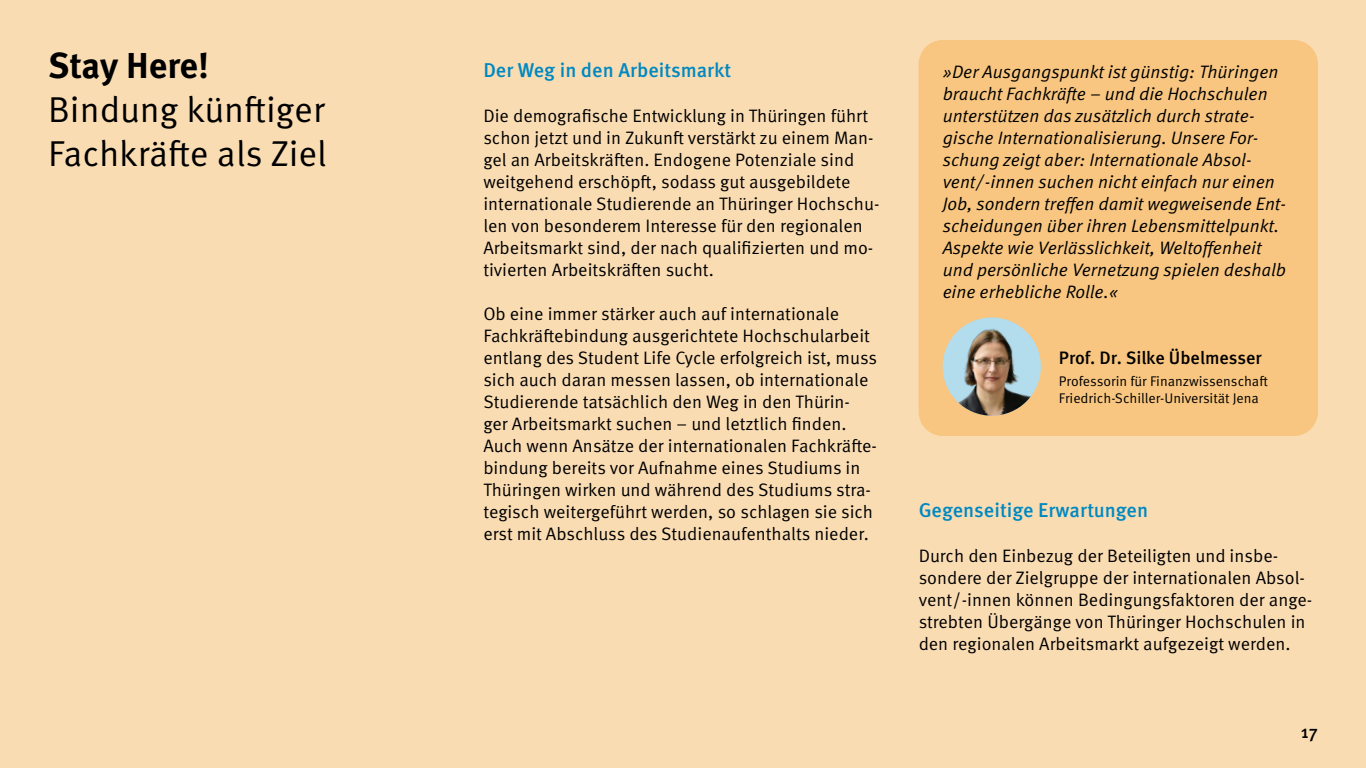
<style>
.page{position:relative;width:1366px;height:768px;background:#fadcb3}
.page>*{position:absolute;margin:0;border:0;box-sizing:border-box;transform-origin:0 0}
.t1{font:36px/44px "Meta Pro Norm";color:#000}
.t2{font:500 20px "Meta Pro";color:#0089c1}
.t3{font:18px/22px "Meta Pro Norm";color:#000}
.p_-_quote{font:18px/22px "Meta Pro Norm Ita";color:#000}
.p_-_quote_-_person{font:500 18px "Meta Pro";color:#000}
.p_-_quote_-_person_-_title{font:14px/16.8px "Meta Pro Norm";color:#000}
.s1{font-family:"Meta Pro";font-weight:700}
</style>
<div class="page">
<div style="left:919px;top:40px;width:399px;height:396px;background:#f8c680;border-radius:24px"></div>
<div style="left:943px;top:317px;width:98px;height:99px;background:#b3dcec;border-radius:50%"></div>
<img style="left:943px;top:324px;width:98px;height:92px">
<h2 class="t1" style="left:48px;top:41px;width:280px"><span class="s1">Stay Here!<br></span>Bindung künftiger<br>Fachkräfte als Ziel</h2>
<h3 class="t2" style="left:483px;top:55px;width:250px">Der Weg in den Arbeitsmarkt</h3>
<p class="t3" style="left:483px;top:104px;width:398px">Die demografische Entwicklung in Thüringen führt schon jetzt und in Zukunft verstärkt zu einem Man&shy;gel an Arbeitskräften. Endogene Potenziale sind weitgehend erschöpft, sodass gut ausgebildete internationale Studierende an Thüringer Hochschu&shy;len von besonderem Interesse für den regionalen Arbeitsmarkt sind, der nach qualifizierten und mo&shy;tivierten Arbeitskräften sucht.</p>
<p class="t3" style="left:483px;top:302px;width:395px">Ob eine immer stärker auch auf internationale Fachkräftebindung ausgerichtete Hochschularbeit entlang des Student Life Cycle erfolgreich ist, muss sich auch daran messen lassen, ob internationale Studierende tatsächlich den Weg in den Thürin&shy;ger Arbeitsmarkt suchen – und letztlich finden.<br>Auch wenn Ansätze der internationalen Fachkräfte&shy;bindung bereits vor Aufnahme eines Studiums in Thüringen wirken und während des Studiums stra&shy;tegisch weitergeführt werden, so schlagen sie sich erst mit Abschluss des Studienaufenthalts nieder.</p>
<p class="p_-_quote" style="left:943px;top:60px;width:345px">»Der Ausgangspunkt ist günstig: Thüringen braucht Fachkräfte – und die Hochschulen unterstützen das zusätzlich durch strate&shy;gische Internationalisierung. Unsere For&shy;schung zeigt aber: Internationale Absol&shy;vent/-innen suchen nicht einfach nur einen Job, sondern treffen damit wegweisende Ent&shy;scheidungen über ihren Lebensmittelpunkt.<br>Aspekte wie Verlässlichkeit, Weltoffenheit und persönliche Vernetzung spielen deshalb eine erhebliche Rolle.«</p>
<p class="p_-_quote_-_person" style="left:1059px;top:344px;width:204px">Prof. Dr. Silke Übelmesser</p>
<p class="p_-_quote_-_person_-_title" style="left:1059px;top:372px;width:211px">Professorin für Finanzwissenschaft<br>Friedrich-Schiller-Universität Jena</p>
<h3 class="t2" style="left:919px;top:495px;width:231px">Gegenseitige Erwartungen</h3>
<p class="t3" style="left:919px;top:544px;width:395px">Durch den Einbezug der Beteiligten und insbe&shy;sondere der Zielgruppe der internationalen Absol&shy;vent/-innen können Bedingungsfaktoren der ange&shy;strebten Übergänge von Thüringer Hochschulen in den regionalen Arbeitsmarkt aufgezeigt werden.</p>
<p class="p_-_quote_-_person" style="left:1301px;top:718px;width:19px">17</p>
</div>
